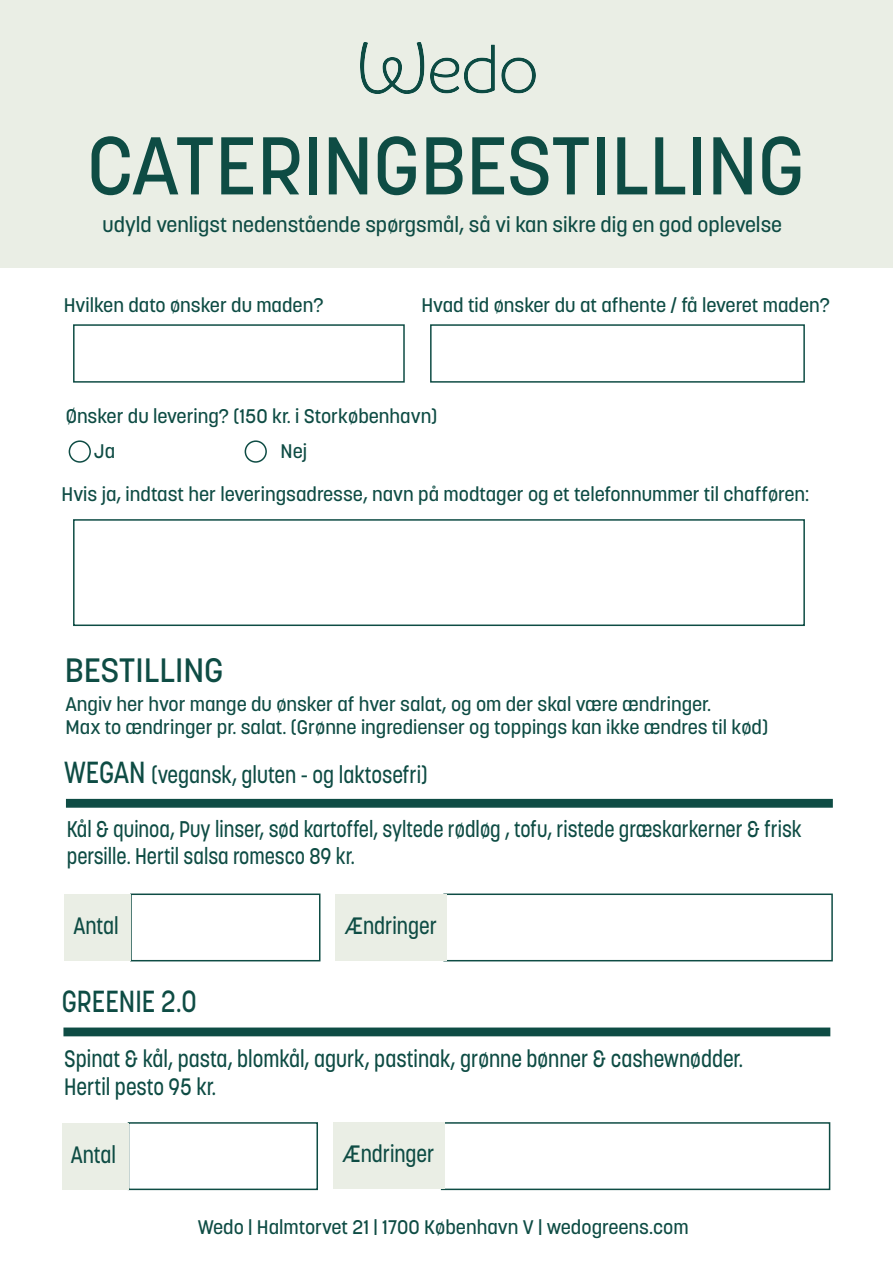
<style>
.page{position:relative;width:893px;height:1263px;background:#fff}
.page>*{position:absolute;margin:0;border:0;box-sizing:border-box;transform-origin:0 0}
.t1{font:500 81px "Korolev";color:#0e4c44}
.t2{font:500 33.45px "Korolev";color:#0e4c44}
.t3{font:500 30.3px "Korolev";color:#0e4c44;scale:.87 1}
.t4{font:500 23.55px/28.2px "Korolev";color:#0e4c44;scale:.87 1}
.t5{font:500 22.5px/27px "Korolev";color:#0e4c44;scale:.87 1}
.t6{font:500 21px "Korolev";color:#0e4c44}
.t7{font:500 19.5px/23.4px "Korolev";color:#0e4c44}
.s1{font-size:30.3px}
</style>
<div class="page">
<div style="left:0;top:0;width:893px;height:267px;background:#eaeee5"></div>
<img style="left:360px;top:42px;width:175px;height:52px">
<div style="left:73px;top:324px;width:332px;height:59px;border:2px solid #0e4c44"></div>
<div style="left:430px;top:324px;width:375px;height:59px;border:2px solid #0e4c44"></div>
<div style="left:69px;top:440px;width:22px;height:23px;border:2px solid #0e4c44;border-radius:50%"></div>
<div style="left:245px;top:440px;width:22px;height:23px;border:2px solid #0e4c44;border-radius:50%"></div>
<div style="left:73px;top:519px;width:732px;height:107px;border:2px solid #0e4c44"></div>
<div style="left:66px;top:799px;width:767px;height:9px;background:#0e4c44;border:2px solid #0e4c44"></div>
<div style="left:130px;top:893px;width:190px;height:68px;border:2px solid #0e4c44"></div>
<div style="left:443px;top:893px;width:390px;height:68px;border:2px solid #0e4c44"></div>
<div style="left:335px;top:894px;width:112px;height:66px;background:#eaeee5"></div>
<div style="left:64px;top:894px;width:67px;height:67px;background:#eaeee5"></div>
<div style="left:63px;top:1027px;width:767px;height:9px;background:#0e4c44;border:2px solid #0e4c44"></div>
<div style="left:128px;top:1122px;width:190px;height:68px;border:2px solid #0e4c44"></div>
<div style="left:441px;top:1122px;width:389px;height:68px;border:2px solid #0e4c44"></div>
<div style="left:333px;top:1122px;width:111px;height:67px;background:#eaeee5"></div>
<div style="left:62px;top:1123px;width:66px;height:66px;background:#eaeee5"></div>
<h1 class="t1" style="left:87px;top:115px;width:719px">CATERINGBESTILLING</h1>
<p class="t6" style="left:103px;top:212px;width:681px">udyld venligst nedenstående spørgsmål, så vi kan sikre dig en god oplevelse</p>
<p class="t7" style="left:64px;top:293px;width:261px">Hvilken dato ønsker du maden?</p>
<p class="t7" style="left:421px;top:293px;width:410px">Hvad tid ønsker du at afhente / få leveret maden?</p>
<p class="t7" style="left:66px;top:404px;width:373px">Ønsker du levering? (150 kr. i Storkøbenhavn)</p>
<p class="t7" style="left:94px;top:440px;width:23px">Ja</p>
<p class="t7" style="left:281px;top:440px;width:28px">Nej</p>
<p class="t7" style="left:62px;top:483px;width:749px">Hvis ja, indtast her leveringsadresse, navn på modtager og et telefonnummer til chafføren:</p>
<h2 class="t2" style="left:65px;top:649px;width:160px">BESTILLING</h2>
<p class="t7" style="left:65px;top:692px;width:704px">Angiv her hvor mange du ønsker af hver salat, og om der skal være ændringer.<br>Max to ændringer pr. salat. (Grønne ingredienser og toppings kan ikke ændres til kød)</p>
<p class="t4" style="left:64px;top:760px;width:419px"><span class="s1">WEGAN</span> (vegansk, gluten - og laktosefri)</p>
<p class="t5" style="left:67px;top:816px;width:846px">Kål &amp; quinoa, Puy linser, sød kartoffel, syltede rødløg , tofu, ristede græskarkerner &amp; frisk persille. Hertil salsa romesco 89 kr.</p>
<p class="t4" style="left:73px;top:911px;width:54px">Antal</p>
<p class="t4" style="left:345px;top:911px;width:108px">Ændringer</p>
<h3 class="t3" style="left:62px;top:982px;width:157px">GREENIE 2.0</h3>
<p class="t4" style="left:64px;top:1044px;width:782px">Spinat &amp; kål, pasta, blomkål, agurk, pastinak, grønne bønner &amp; cashewnødder.<br>Hertil pesto 95 kr.</p>
<p class="t4" style="left:71px;top:1140px;width:54px">Antal</p>
<p class="t4" style="left:342px;top:1140px;width:108px">Ændringer</p>
<p class="t7" style="left:198px;top:1216px;width:492px">Wedo | Halmtorvet 21 | 1700 København V | wedogreens.com</p>
</div>
